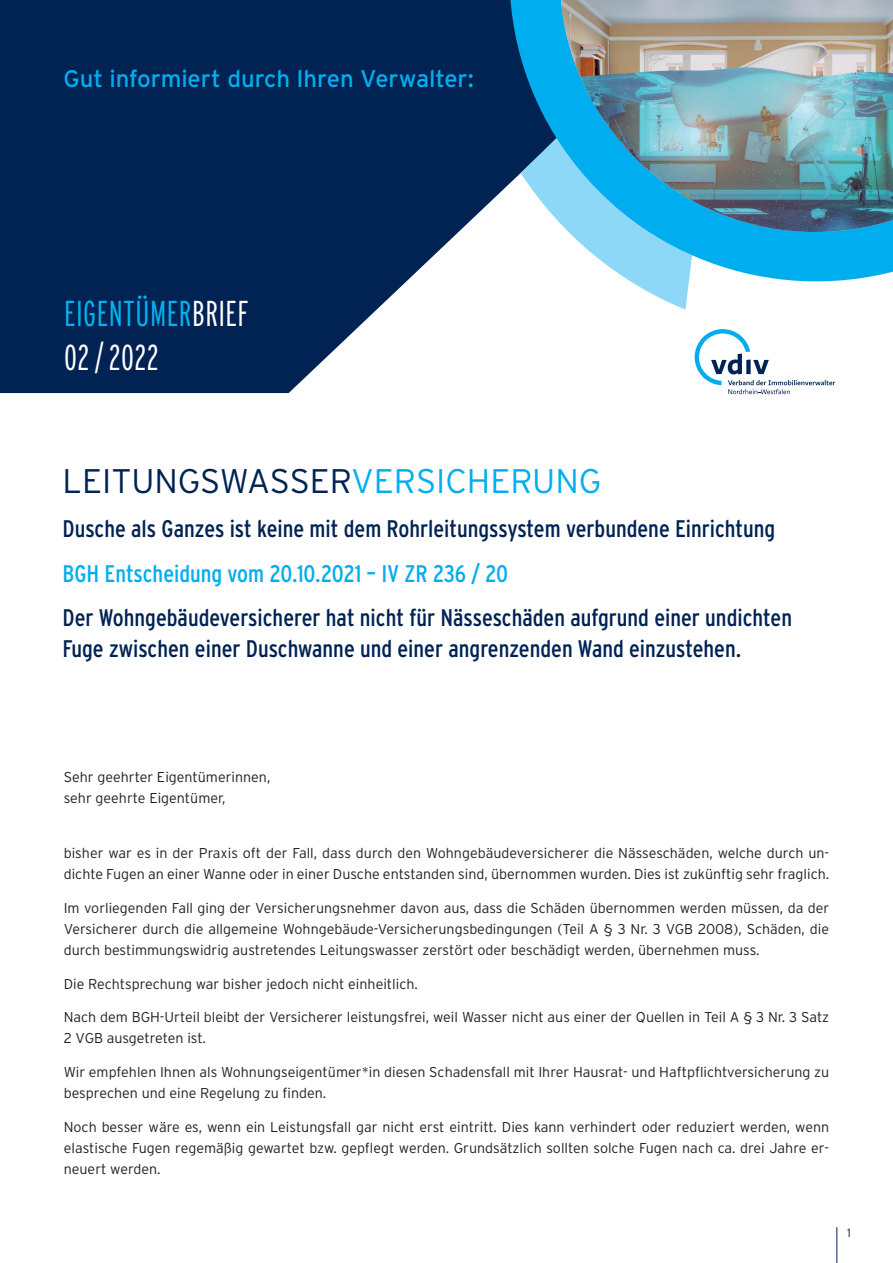
<style>
.page{position:relative;width:893px;height:1263px;background:#fff}
.page>*{position:absolute;margin:0;border:0;box-sizing:border-box;transform-origin:0 0}
.t1{font:300 extra-condensed 36px/43.5px "Interstate";letter-spacing:.015em;color:#fff}
.t2{font:300 34.05px "Interstate";color:#002354}
.t3{font:condensed 24px/31.5px "Interstate";color:#002354}
.t4{font:condensed 24px "Interstate";color:#00aeef}
.t5{font:24px "Interstate";letter-spacing:-.005em;color:#00aeef}
.t6{font:300 14.25px/21px "Interstate";color:#231f20}
.t7{font:300 12px "Interstate";color:#231f20}
.s1{color:#00b3ef}
.s2{color:#00aeef}
</style>
<div class="page">
<svg style="left:0;top:0;width:695px;height:393px;fill:#002354"></svg>
<svg style="left:521px;top:302px;width:171px;height:8px"></svg>
<svg style="left:502px;top:0;width:391px;height:302px"></svg>
<img style="left:561px;top:0;width:332px;height:232px">
<svg style="left:695px;top:329px;width:140px;height:65px"></svg>
<hr style="left:837px;top:1227px;width:1px;height:36px;background:#002354">
<h3 class="t5" style="left:64px;top:65px;width:412px">Gut informiert durch Ihren Verwalter:</h3>
<h1 class="t1" style="left:64px;top:291px;width:186px"><span class="s1">EIGENTÜMER</span>BRIEF<br>02 / 2022</h1>
<h2 class="t2" style="left:63px;top:462px;width:540px">LEITUNGSWASSER<span class="s2">VERSICHERUNG</span></h2>
<h3 class="t3" style="left:63px;top:513px;width:714px">Dusche als Ganzes ist keine mit dem Rohrleitungssystem verbundene Einrichtung</h3>
<h3 class="t4" style="left:63px;top:560px;width:447px">BGH Entscheidung vom 20.10.2021 – IV ZR 236 / 20</h3>
<h3 class="t3" style="left:63px;top:601px;width:731px">Der Wohngebäudeversicherer hat nicht für Nässeschäden aufgrund einer undichten<br>Fuge zwischen einer Duschwanne und einer angrenzenden Wand einzustehen.</h3>
<p class="t6" style="left:64px;top:767px;width:208px">Sehr geehrter Eigentümerinnen, sehr geehrte Eigentümer,</p>
<p class="t6" style="left:64px;top:842px;width:767px">bisher war es in der Praxis oft der Fall, dass durch den Wohngebäudeversicherer die Nässeschäden, welche durch un&shy;dichte Fugen an einer Wanne oder in einer Dusche entstanden sind, übernommen wurden. Dies ist zukünftig sehr fraglich.</p>
<p class="t6" style="left:64px;top:897px;width:767px;text-align:justify">Im vorliegenden Fall ging der Versicherungsnehmer davon aus, dass die Schäden übernommen werden müssen, da der Versicherer durch die allgemeine Wohngebäude-Versicherungsbedingungen (Teil A § 3 Nr. 3 VGB 2008), Schäden, die durch bestimmungswidrig austretendes Leitungswasser zerstört oder beschädigt werden, übernehmen muss.</p>
<p class="t6" style="left:64px;top:973px;width:356px">Die Rechtsprechung war bisher jedoch nicht einheitlich.</p>
<p class="t6" style="left:64px;top:1007px;width:767px">Nach dem BGH-Urteil bleibt der Versicherer leistungsfrei, weil Wasser nicht aus einer der Quellen in Teil A § 3 Nr. 3 Satz<br>2 VGB ausgetreten ist.</p>
<p class="t6" style="left:64px;top:1061px;width:767px">Wir empfehlen Ihnen als Wohnungseigentümer*in diesen Schadensfall mit Ihrer Hausrat- und Haftpflichtversicherung zu besprechen und eine Regelung zu finden.</p>
<p class="t6" style="left:64px;top:1116px;width:767px;text-align:justify">Noch besser wäre es, wenn ein Leistungsfall gar nicht erst eintritt. Dies kann verhindert oder reduziert werden, wenn elastische Fugen regemäßig gewartet bzw. gepflegt werden. Grundsätzlich sollten solche Fugen nach ca. drei Jahre er&shy;neuert werden.</p>
<p class="t7" style="left:847px;top:1226px;width:5px">1</p>
</div>
